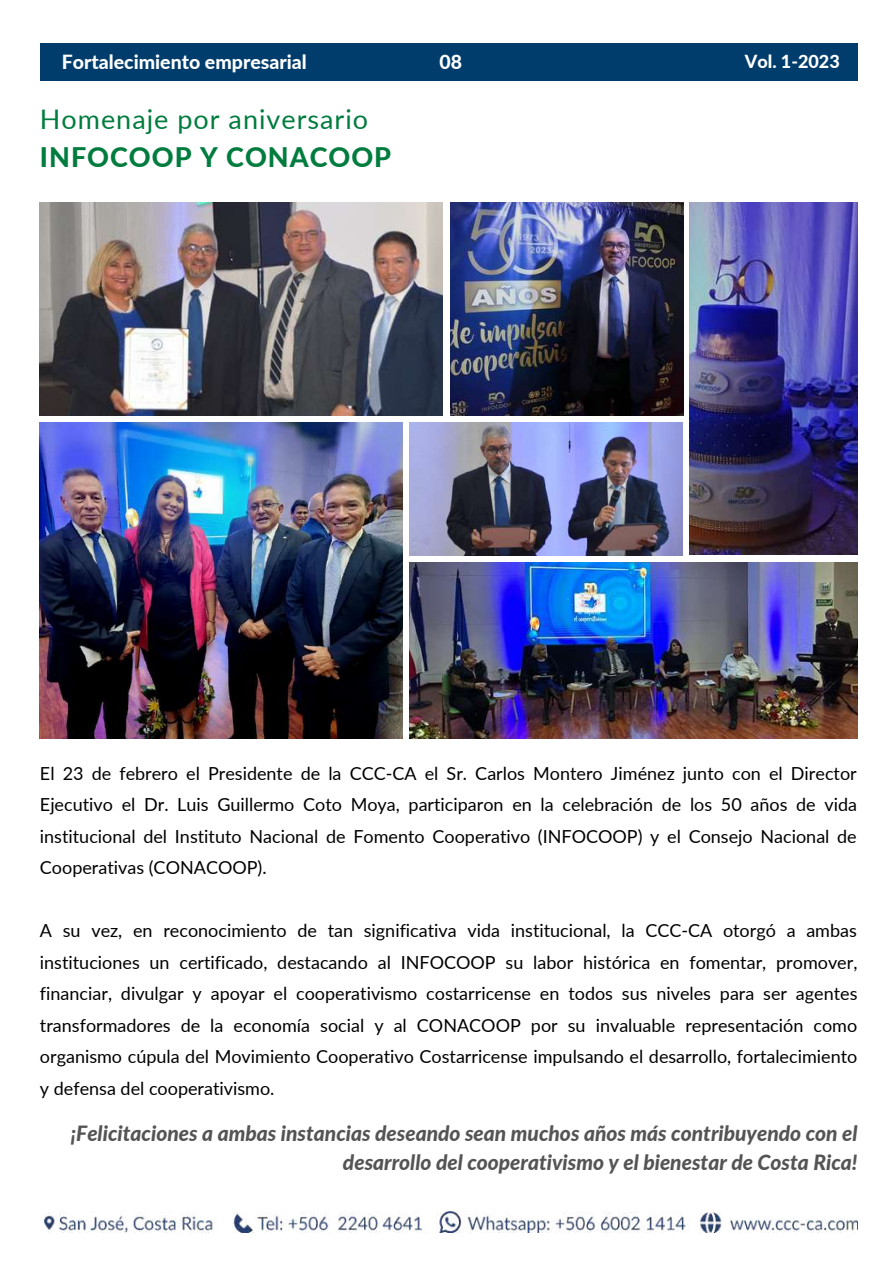
<style>
.page{position:relative;width:893px;height:1264px;background:#fff}
.page>*{position:absolute;margin:0;border:0;box-sizing:border-box;transform-origin:0 0}
.t1{font:27px "Lato";letter-spacing:.035em;color:#007c3e}
.t2{font:800 27px "Lato";letter-spacing:.035em;color:#007c3e}
.t3{font:italic 800 21px/29.2px "Lato";color:#545454;text-align:right}
.t4{font:800 19.5px "Lato";color:#fff}
.t5{font:18px/31.5px "Lato";color:#000;text-align:justify}
.t6{font:800 18px "Lato";color:#fff}
</style>
<div class="page">
<img style="left:44px;top:1211px;width:813px;height:21px">
<img style="left:40px;top:202px;width:402px;height:213px">
<img style="left:689px;top:202px;width:168px;height:352px">
<div style="left:40px;top:43px;width:817px;height:37px;background:#003d6c"></div>
<img style="left:40px;top:423px;width:362px;height:315px">
<img style="left:409px;top:563px;width:448px;height:175px">
<img style="left:409px;top:423px;width:273px;height:132px">
<img style="left:450px;top:202px;width:233px;height:213px">
<p class="t4" style="left:62px;top:50px;width:246px">Fortalecimiento empresarial</p>
<p class="t4" style="left:439px;top:50px;width:24px">08</p>
<p class="t6" style="left:744px;top:50px;width:97px">Vol. 1-2023</p>
<h1 class="t1" style="left:40px;top:102px;width:330px">Homenaje por aniversario</h1>
<h1 class="t2" style="left:40px;top:141px;width:353px">INFOCOOP Y CONACOOP</h1>
<p class="t5" style="left:40px;top:757px;width:818px">El 23 de febrero el Presidente de la CCC-CA el Sr. Carlos Montero Jiménez junto con el Director Ejecutivo el Dr. Luis Guillermo Coto Moya, participaron en la celebración de los 50 años de vida institucional del Instituto Nacional de Fomento Cooperativo (INFOCOOP) y el Consejo Nacional de Cooperativas (CONACOOP).</p>
<p class="t5" style="left:40px;top:914px;width:819px">A su vez, en reconocimiento de tan significativa vida institucional, la CCC-CA otorgó a ambas instituciones un certificado, destacando al INFOCOOP su labor histórica en fomentar, promover, financiar, divulgar y apoyar el cooperativismo costarricense en todos sus niveles para ser agentes transformadores de la economía social y al CONACOOP por su invaluable representación como organismo cúpula del Movimiento Cooperativo Costarricense impulsando el desarrollo, fortalecimiento y defensa del cooperativismo.</p>
<p class="t3" style="left:71px;top:1118px;width:788px">¡Felicitaciones a ambas instancias deseando sean muchos años más contribuyendo con el desarrollo del cooperativismo y el bienestar de Costa Rica!</p>
</div>
